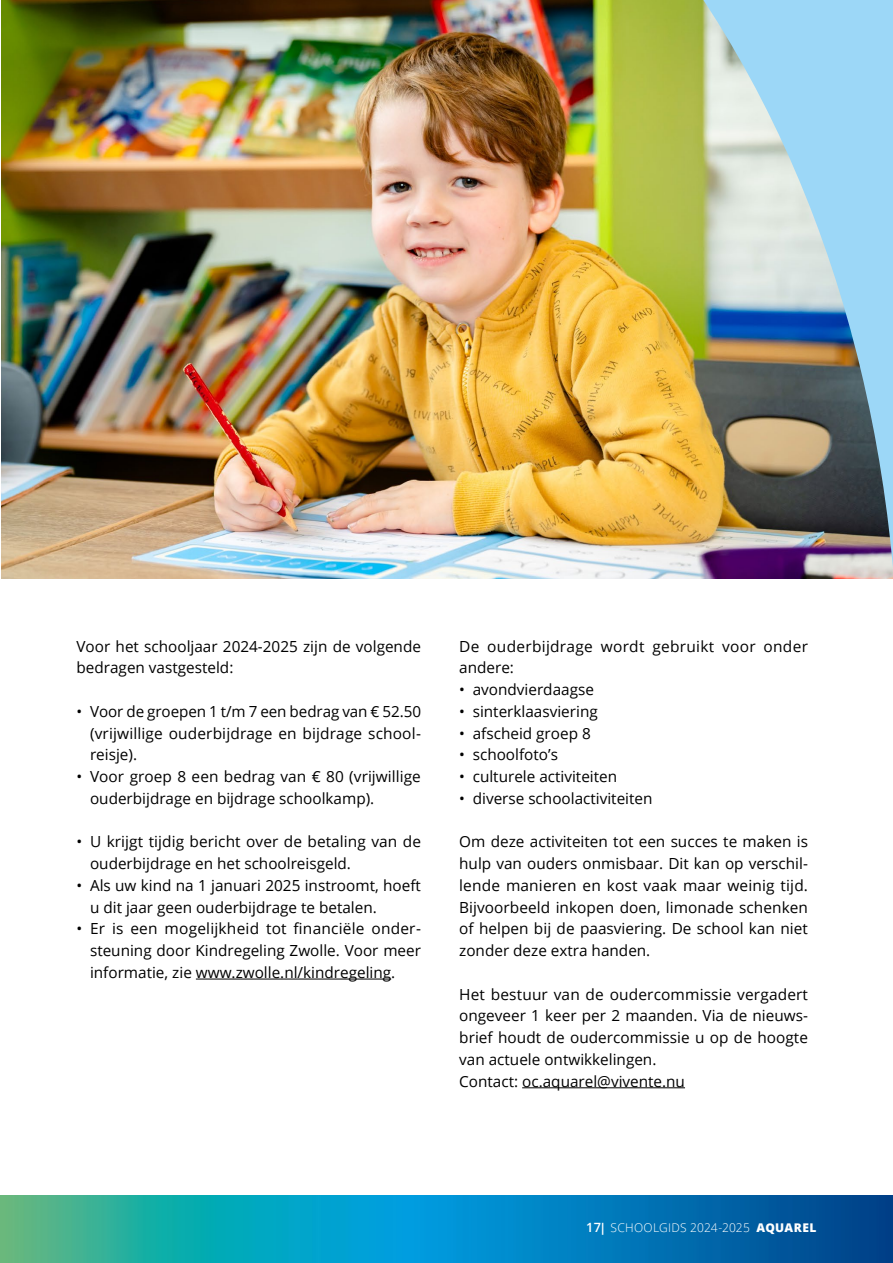
<style>
.page{position:relative;width:893px;height:1263px;background:#fff}
.page>*{position:absolute;margin:0;border:0;box-sizing:border-box;transform-origin:0 0}
.t1{font:15.3px/21.8px "Open Sans";color:#000}
.t2{font:15.3px/21.8px "Open Sans";letter-spacing:.02em;color:#000}
.t3{font:300 12px "Open Sans";letter-spacing:.025em;color:#fff}
.s1{font-weight:600;font-size:12.75px}
.s2{font-weight:700}
.s3{font-weight:800}
</style>
<div class="page">
<img style="left:0;top:1195px;width:893px;height:68px">
<img style="left:1px;top:0;width:696px;height:578px">
<img style="left:697px;top:0;width:196px;height:579px">
<hr style="left:196px;top:979px;width:195px;height:1px;background:#000">
<hr style="left:522px;top:1087px;width:163px;height:1px;background:#000">
<p class="t1" style="left:77px;top:635px;width:346px">Voor het schooljaar 2024-2025 zijn de volgende bedragen vastgesteld:</p>
<p class="t1" style="left:90px;top:700px;width:333px;text-align:justify;text-indent:-14px">• Voor de groepen 1 t/m 7 een bedrag van € 52.50 (vrijwillige ouderbijdrage en bijdrage school&shy;reisje).</p>
<p class="t1" style="left:90px;top:765px;width:332px;text-indent:-14px">• Voor groep 8 een bedrag van € 80 (vrijwillige ouderbijdrage en bijdrage schoolkamp).</p>
<p class="t1" style="left:90px;top:830px;width:332px;text-indent:-14px">• U krijgt tijdig bericht over de betaling van de ouderbijdrage en het schoolreisgeld.</p>
<p class="t1" style="left:90px;top:874px;width:332px;text-indent:-13px">• Als uw kind na 1 januari 2025 instroomt, hoeft u dit jaar geen ouderbijdrage te betalen.</p>
<p class="t1" style="left:90px;top:917px;width:332px;text-align:justify;text-indent:-14px">• Er is een mogelijkheid tot financiële onder&shy;steuning door Kindregeling Zwolle. Voor meer informatie, zie www.zwolle.nl/kindregeling.</p>
<p class="t2" style="left:459px;top:635px;width:350px">De ouderbijdrage wordt gebruikt voor onder andere:</p>
<p class="t1" style="left:459px;top:678px;width:136px">• avondvierdaagse</p>
<p class="t1" style="left:459px;top:700px;width:140px">• sinterklaasviering</p>
<p class="t1" style="left:459px;top:722px;width:133px">• afscheid groep 8</p>
<p class="t1" style="left:459px;top:743px;width:100px">• schoolfoto’s</p>
<p class="t1" style="left:459px;top:765px;width:159px">• culturele activiteiten</p>
<p class="t1" style="left:459px;top:787px;width:195px">• diverse schoolactiviteiten</p>
<p class="t1" style="left:459px;top:830px;width:350px;text-align:justify">Om deze activiteiten tot een succes te maken is hulp van ouders onmisbaar. Dit kan op verschil&shy;lende manieren en kost vaak maar weinig tijd.<br>Bijvoorbeeld inkopen doen, limonade schenken of helpen bij de paasviering. De school kan niet zonder deze extra handen.</p>
<p class="t1" style="left:459px;top:983px;width:350px">Het bestuur van de oudercommissie vergadert ongeveer 1 keer per 2 maanden. Via de nieuws&shy;brief houdt de oudercommissie u op de hoogte van actuele ontwikkelingen.<br>Contact: oc.aquarel@vivente.nu</p>
<p class="t3" style="left:586px;top:1219px;width:232px"><span class="s1">17</span><span class="s2">|</span> SCHOOLGIDS 2024-2025 <span class="s3">AQUAREL</span></p>
</div>
